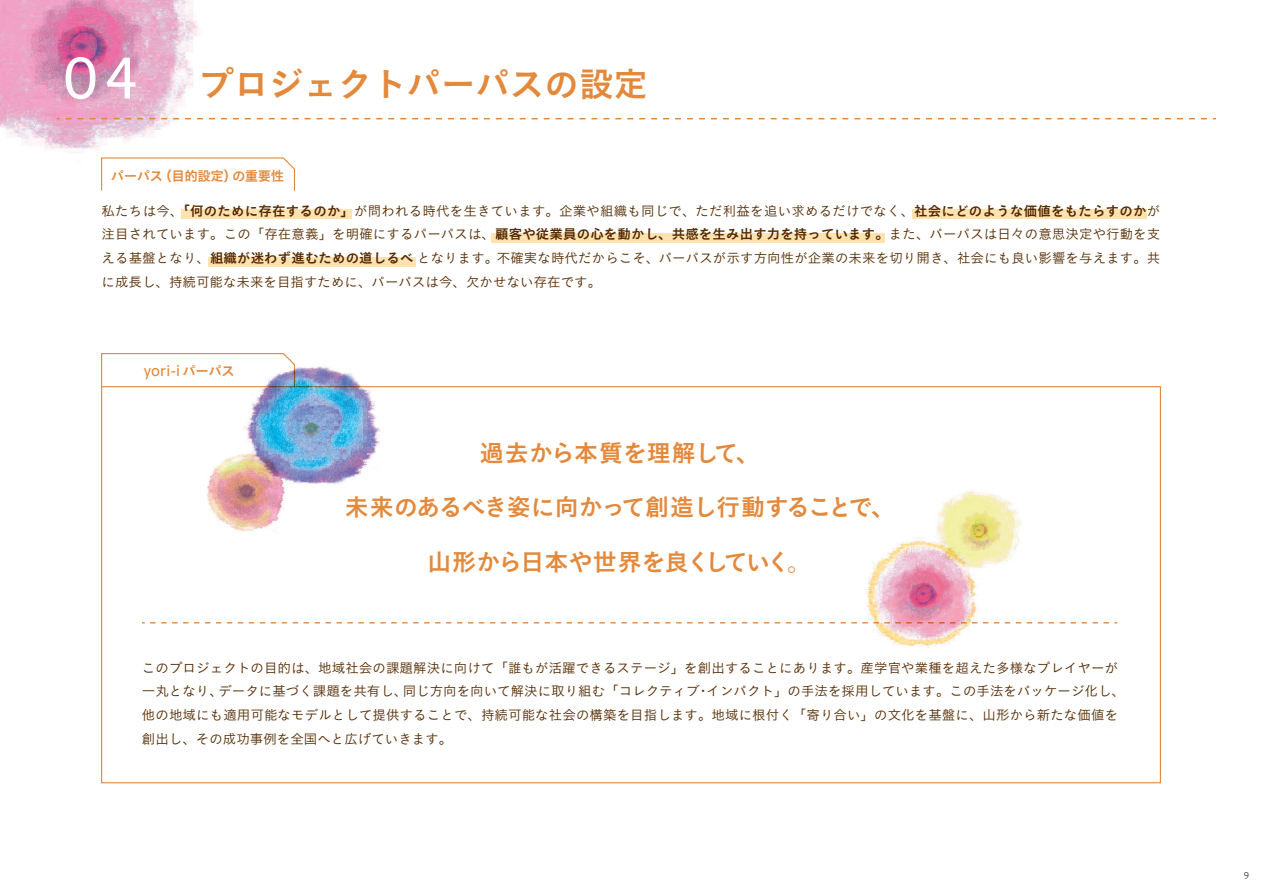
<style>
.page{position:relative;width:1263px;height:893px;background:#fff}
.page>*{position:absolute;margin:0;border:0;box-sizing:border-box;transform-origin:0 0}
.t1{font:34.5px "Koburina Go Std W6";color:#e3893c}
.t2{font:24px "Koburina Go Std W6";letter-spacing:-.045em;color:#e3893c}
.t3{font:24px "Koburina Go Std W6";letter-spacing:-.025em;color:#e3893c}
.t4{font:24px "Koburina Go Std W6";letter-spacing:-.005em;color:#e3893c}
.t5{font:16.2px "Seravek";color:#e3893c}
.t6{font:13.5px/23.7px "Koburina Go Std W3";letter-spacing:.005em;color:#552b00;text-align:justify}
.t7{font:13.5px "Koburina Go Std W6";letter-spacing:-.04em;color:#e3893c}
.t8{font:300 10.2px "Seravek";color:#312f30}
.s1{font-family:"Seravek";font-size:61.2px;color:#fff}
.s2{font-family:"Koburina Go Std W6"}
.s3{font-family:"Koburina Go Std W6";font-size:13.5px}
.s4{font-family:"Koz Go Pr 6 N"}
</style>
<div class="page">
<img style="left:0;top:0;width:203px;height:153px">
<svg style="left:66px;top:118px;width:1150px;height:1px"></svg>
<svg style="left:101px;top:157px;width:194px;height:34px"></svg>
<svg style="left:101px;top:353px;width:188px;height:33px"></svg>
<svg style="left:142px;top:622px;width:975px;height:1px"></svg>
<div style="left:912px;top:209px;width:235px;height:9px;background:#fee3af"></div>
<div style="left:181px;top:209px;width:170px;height:9px;background:#fee3af"></div>
<div style="left:208px;top:257px;width:207px;height:9px;background:#fee3af"></div>
<div style="left:491px;top:234px;width:394px;height:9px;background:#fee3af"></div>
<img style="left:936px;top:491px;width:86px;height:77px">
<img style="left:207px;top:454px;width:79px;height:77px">
<img style="left:863px;top:529px;width:120px;height:119px">
<img style="left:242px;top:358px;width:143px;height:132px">
<h1 class="t1" style="left:62px;top:57px;width:587px"><span class="s1">04</span> プロジェクトパーパスの設定</h1>
<p class="t7" style="left:111px;top:165px;width:175px">パーパス（目的設定）の重要性</p>
<p class="t6" style="left:102px;top:199px;width:1060px">私たちは今、<span class="s2">「何のために存在するのか」</span>が問われる時代を生きています。企業や組織も同じで、ただ利益を追い求めるだけでなく、<span class="s2">社会にどのような価値をもたらすのか</span>が注目されています。この「存在意義」を明確にするパーパスは、<span class="s2">顧客や従業員の心を動かし、共感を生み出す力を持っています。</span>また、パーパスは日々の意思決定や行動を支える基盤となり、<span class="s2">組織が迷わず進むための道しるべ</span>となります。不確実な時代だからこそ、パーパスが示す方向性が企業の未来を切り開き、社会にも良い影響を与えます。共に成長し、持続可能な未来を目指すために、パーパスは今、欠かせない存在です。</p>
<p class="t5" style="left:144px;top:358px;width:93px">yori-i <span class="s3">パーパス</span></p>
<h2 class="t4" style="left:480px;top:434px;width:281px">過去から本質を理解して、</h2>
<h2 class="t2" style="left:345px;top:489px;width:552px">未来のあるべき姿に向かって創造し行動することで、</h2>
<h2 class="t3" style="left:428px;top:543px;width:385px">山形から日本や世界を良くしていく<span class="s4">。</span></h2>
<p class="t6" style="left:142px;top:656px;width:985px;text-align:left">このプロジェクトの目的は、地域社会の課題解決に向けて「誰もが活躍できるステージ」を創出することにあります。産学官や業種を超えた多様なプレイヤーが一丸となり、データに基づく課題を共有し、同じ方向を向いて解決に取り組む「コレクティブ・インパクト」の手法を採用しています。この手法をパッケージ化し、他の地域にも適用可能なモデルとして提供することで、持続可能な社会の構築を目指します。地域に根付く「寄り合い」の文化を基盤に、山形から新たな価値を創出し、その成功事例を全国へと広げていきます。</p>
<p class="t8" style="left:1244px;top:869px;width:7px">9</p>
</div>
